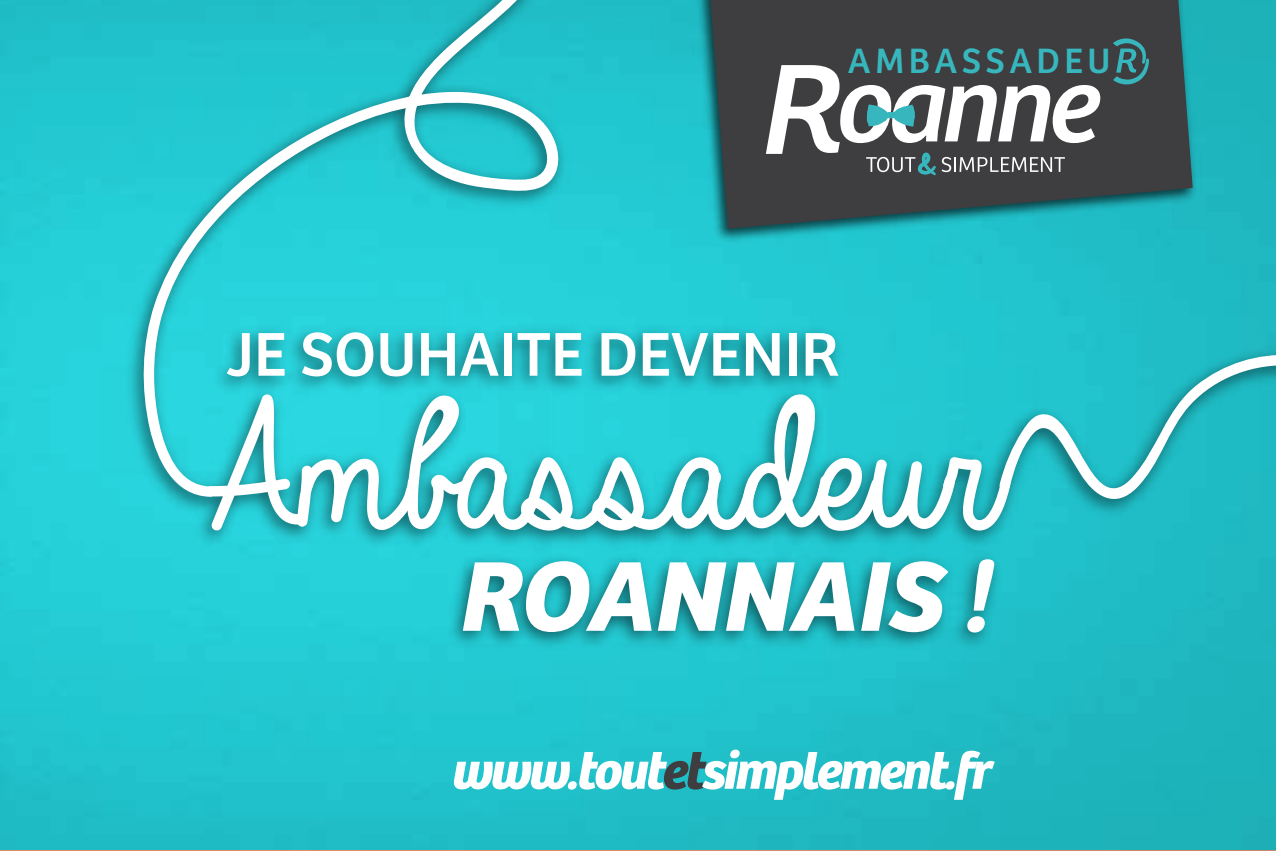
<style>
.page{position:relative;width:1276px;height:851px;background:#fff}
.page>*{position:absolute;margin:0;border:0;box-sizing:border-box;transform-origin:0 0}
.t1{font:192px "Always In My Heart";color:#fff}
.t2{font:italic 700 102.9px "Bree";color:#fff}
.t3{font:64.2px "Bree";color:#fff}
.t4{font:italic 700 52.8px "Bree";letter-spacing:-.05em;color:#fff}
.t5{font:36.6px "Bree";letter-spacing:.12em;color:#37b7bd}
.s1{color:#3e3d40}
</style>
<div class="page">
<div style="left:0;top:0;width:1276px;height:850px;background:linear-gradient(to right,#23cad4,#1eb3bb)"></div>
<img style="left:120px;top:0;width:1156px;height:684px">
<svg style="left:998px;top:353px;width:278px;height:167px;background:#33bfc7"></svg>
<svg style="left:140px;top:0;width:428px;height:497px;background:#2fc6ce"></svg>
<img style="left:691px;top:0;width:510px;height:246px">
<svg style="left:708px;top:0;width:484px;height:229px;background:#374e52"></svg>
<svg style="left:1113px;top:38px;width:36px;height:47px;background:#3b6c70"></svg>
<svg style="left:766px;top:65px;width:334px;height:110px"></svg>
<p class="t5" style="left:848px;top:39px;width:264px">AMBASSADEU</p>
<p class="t3" style="left:226px;top:317px;width:614px">JE SOUHAITE DEVENIR</p>
<h1 class="t1" style="left:162px;top:366px;width:800px">Ambassadeur</h1>
<h2 class="t2" style="left:457px;top:535px;width:533px">ROANNAIS !</h2>
<p class="t4" style="left:450px;top:739px;width:541px">www.tout<span class="s1">et</span>simplement.fr</p>
</div>
